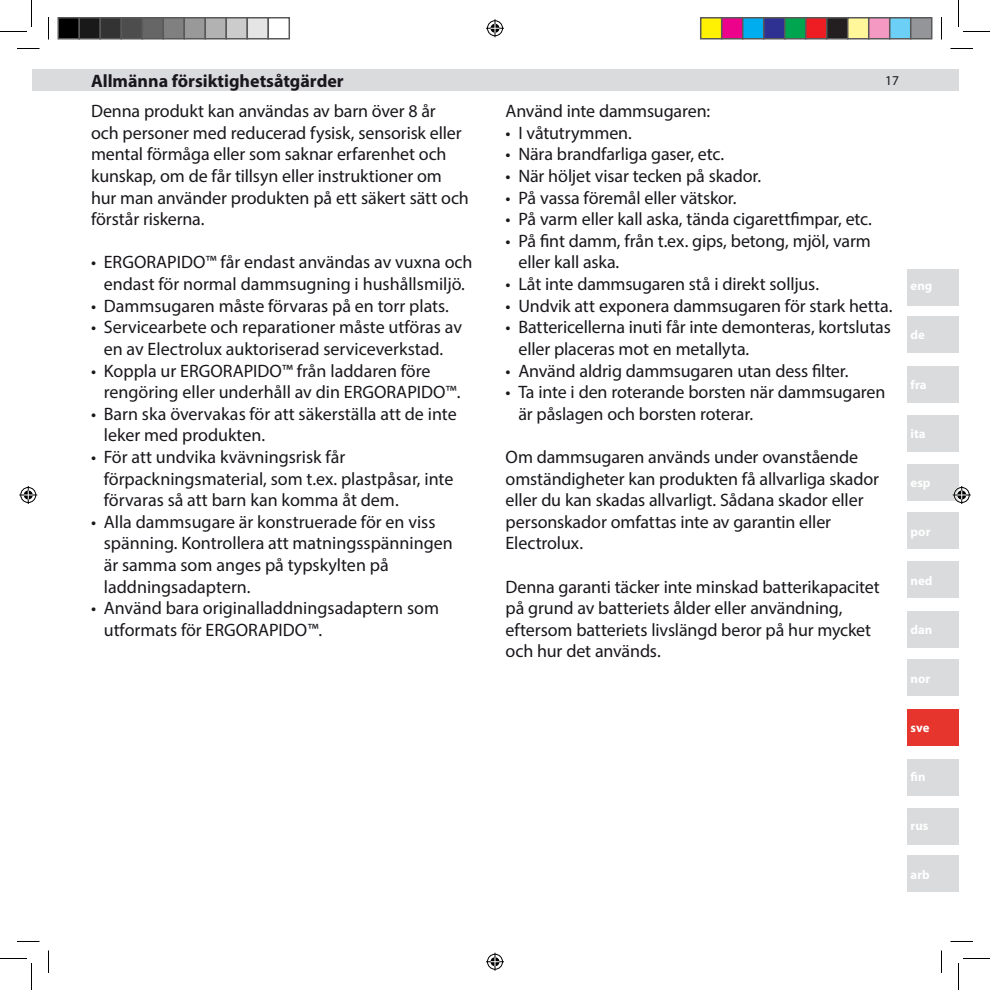
<style>
.page{position:relative;width:990px;height:990px;background:#fff}
.page>*{position:absolute;margin:0;border:0;box-sizing:border-box;transform-origin:0 0}
.t1{font:18px/21.6px "Myriad Pro";letter-spacing:-.005em;color:#1a171c}
.t2{font:700 18px "Myriad Pro";color:#1a171c}
.t3{font:13.5px "Myriad Pro";color:#1a171c}
.t4{font:700 12.75px "Myriad Pro";color:#fff}
</style>
<div class="page">
<div style="left:32px;top:70px;width:926px;height:21px;background:#dadbdc"></div>
<div style="left:907px;top:611px;width:51px;height:37px;background:#dadbdc"></div>
<div style="left:907px;top:808px;width:51px;height:36px;background:#dadbdc"></div>
<div style="left:907px;top:855px;width:51px;height:37px;background:#dadbdc"></div>
<div style="left:907px;top:561px;width:51px;height:37px;background:#dadbdc"></div>
<div style="left:907px;top:759px;width:51px;height:37px;background:#dadbdc"></div>
<div style="left:907px;top:512px;width:51px;height:37px;background:#dadbdc"></div>
<div style="left:907px;top:709px;width:51px;height:37px;background:#e5352c"></div>
<div style="left:907px;top:464px;width:51px;height:36px;background:#dadbdc"></div>
<div style="left:907px;top:659px;width:51px;height:37px;background:#dadbdc"></div>
<div style="left:907px;top:415px;width:51px;height:37px;background:#dadbdc"></div>
<div style="left:907px;top:366px;width:51px;height:37px;background:#dadbdc"></div>
<div style="left:907px;top:317px;width:51px;height:36px;background:#dadbdc"></div>
<div style="left:907px;top:269px;width:51px;height:37px;background:#dadbdc"></div>
<svg style="left:17px;top:48px;width:23px;height:1px"></svg>
<svg style="left:950px;top:48px;width:23px;height:1px"></svg>
<svg style="left:17px;top:941px;width:23px;height:1px"></svg>
<svg style="left:950px;top:941px;width:23px;height:1px"></svg>
<svg style="left:48px;top:17px;width:1px;height:23px"></svg>
<svg style="left:48px;top:950px;width:1px;height:23px"></svg>
<svg style="left:941px;top:17px;width:1px;height:23px"></svg>
<svg style="left:941px;top:950px;width:1px;height:23px"></svg>
<svg style="left:0;top:0;width:32px;height:32px"></svg>
<svg style="left:0;top:958px;width:32px;height:32px"></svg>
<svg style="left:958px;top:0;width:32px;height:32px"></svg>
<svg style="left:958px;top:958px;width:32px;height:32px"></svg>
<svg style="left:486px;top:19px;width:18px;height:18px"></svg>
<svg style="left:486px;top:953px;width:18px;height:18px"></svg>
<svg style="left:19px;top:486px;width:18px;height:18px"></svg>
<svg style="left:953px;top:486px;width:18px;height:18px"></svg>
<div style="left:58px;top:18px;width:21px;height:21px;background:#000"></div>
<div style="left:58px;top:17px;width:22px;height:23px;border:2px solid #595959"></div>
<div style="left:79px;top:18px;width:21px;height:21px;background:#191919"></div>
<div style="left:79px;top:17px;width:22px;height:23px;border:2px solid #595959"></div>
<div style="left:100px;top:18px;width:21px;height:21px;background:#333"></div>
<div style="left:100px;top:17px;width:22px;height:23px;border:2px solid #595959"></div>
<div style="left:121px;top:18px;width:21px;height:21px;background:#4d4d4d"></div>
<div style="left:121px;top:17px;width:22px;height:23px;border:2px solid #595959"></div>
<div style="left:142px;top:18px;width:21px;height:21px;background:#666"></div>
<div style="left:142px;top:17px;width:22px;height:23px;border:2px solid #595959"></div>
<div style="left:163px;top:18px;width:21px;height:21px;background:#808080"></div>
<div style="left:163px;top:17px;width:22px;height:23px;border:2px solid #595959"></div>
<div style="left:184px;top:18px;width:21px;height:21px;background:#999"></div>
<div style="left:184px;top:17px;width:22px;height:23px;border:2px solid #595959"></div>
<div style="left:205px;top:18px;width:21px;height:21px;background:#b2b2b2"></div>
<div style="left:205px;top:17px;width:22px;height:23px;border:2px solid #595959"></div>
<div style="left:226px;top:18px;width:21px;height:21px;background:#ccc"></div>
<div style="left:226px;top:17px;width:22px;height:23px;border:2px solid #595959"></div>
<div style="left:247px;top:18px;width:21px;height:21px;background:#e5e5e5"></div>
<div style="left:247px;top:17px;width:22px;height:23px;border:2px solid #595959"></div>
<div style="left:268px;top:17px;width:22px;height:23px;border:2px solid #595959"></div>
<div style="left:701px;top:18px;width:21px;height:21px;background:#fff101"></div>
<div style="left:700px;top:17px;width:22px;height:23px;border:2px solid #595959"></div>
<div style="left:722px;top:18px;width:21px;height:21px;background:#ed028c"></div>
<div style="left:721px;top:17px;width:22px;height:23px;border:2px solid #595959"></div>
<div style="left:743px;top:18px;width:21px;height:21px;background:#00aeef"></div>
<div style="left:742px;top:17px;width:22px;height:23px;border:2px solid #595959"></div>
<div style="left:764px;top:18px;width:21px;height:21px;background:#2e3092"></div>
<div style="left:763px;top:17px;width:22px;height:23px;border:2px solid #595959"></div>
<div style="left:785px;top:18px;width:21px;height:21px;background:#00a54f"></div>
<div style="left:784px;top:17px;width:22px;height:23px;border:2px solid #595959"></div>
<div style="left:806px;top:18px;width:21px;height:21px;background:#ee1d23"></div>
<div style="left:805px;top:17px;width:22px;height:23px;border:2px solid #595959"></div>
<div style="left:827px;top:18px;width:21px;height:21px;background:#231f20"></div>
<div style="left:826px;top:17px;width:22px;height:23px;border:2px solid #595959"></div>
<div style="left:848px;top:18px;width:21px;height:21px;background:#fff79a"></div>
<div style="left:847px;top:17px;width:22px;height:23px;border:2px solid #595959"></div>
<div style="left:869px;top:18px;width:21px;height:21px;background:#f499c2"></div>
<div style="left:868px;top:17px;width:22px;height:23px;border:2px solid #595959"></div>
<div style="left:890px;top:18px;width:21px;height:21px;background:#6bcff6"></div>
<div style="left:889px;top:17px;width:22px;height:23px;border:2px solid #595959"></div>
<div style="left:911px;top:18px;width:21px;height:21px;background:#939598"></div>
<div style="left:910px;top:17px;width:22px;height:23px;border:2px solid #595959"></div>
<p class="t2" style="left:91px;top:71px;width:254px">Allmänna försiktighetsåtgärder</p>
<p class="t1" style="left:91px;top:101px;width:379px">Denna produkt kan användas av barn över 8 år<br>och personer med reducerad fysisk, sensorisk eller mental förmåga eller som saknar erfarenhet och kunskap, om de får tillsyn eller instruktioner om hur man använder produkten på ett säkert sätt och förstår riskerna.</p>
<p class="t1" style="left:91px;top:251px;width:383px;text-align:center">• ERGORAPIDO™ får endast användas av vuxna och endast för normal dammsugning i hushållsmiljö.</p>
<p class="t1" style="left:91px;top:295px;width:359px">• Dammsugaren måste förvaras på en torr plats.</p>
<p class="t1" style="left:91px;top:316px;width:372px;text-align:center">• Servicearbete och reparationer måste utföras av en av Electrolux auktoriserad serviceverkstad.</p>
<p class="t1" style="left:104px;top:359px;width:358px;text-indent:-13px">• Koppla ur ERGORAPIDO™ från laddaren före rengöring eller underhåll av din ERGORAPIDO™.</p>
<p class="t1" style="left:104px;top:403px;width:354px;text-indent:-13px">• Barn ska övervakas för att säkerställa att de inte leker med produkten.</p>
<p class="t1" style="left:104px;top:446px;width:351px;text-indent:-13px">• För att undvika kvävningsrisk får förpackningsmaterial, som t.ex. plastpåsar, inte förvaras så att barn kan komma åt dem.</p>
<p class="t1" style="left:104px;top:511px;width:351px;text-indent:-13px">• Alla dammsugare är konstruerade för en viss spänning. Kontrollera att matningsspänningen är samma som anges på typskylten på laddningsadaptern.</p>
<p class="t1" style="left:104px;top:597px;width:337px;text-indent:-13px">• Använd bara originalladdningsadaptern som utformats för ERGORAPIDO™.</p>
<p class="t3" style="left:885px;top:74px;width:15px">17</p>
<p class="t1" style="left:506px;top:101px;width:206px">Använd inte dammsugaren:</p>
<p class="t1" style="left:506px;top:122px;width:128px">• I våtutrymmen.</p>
<p class="t1" style="left:506px;top:143px;width:220px">• Nära brandfarliga gaser, etc.</p>
<p class="t1" style="left:506px;top:165px;width:257px">• När höljet visar tecken på skador.</p>
<p class="t1" style="left:506px;top:187px;width:232px">• På vassa föremål eller vätskor.</p>
<p class="t1" style="left:506px;top:208px;width:368px">• På varm eller kall aska, tända cigarettfimpar, etc.</p>
<p class="t1" style="left:518px;top:230px;width:354px;text-indent:-13px">• På fint damm, från t.ex. gips, betong, mjöl, varm eller kall aska.</p>
<p class="t1" style="left:506px;top:273px;width:315px">• Låt inte dammsugaren stå i direkt solljus.</p>
<p class="t1" style="left:506px;top:295px;width:388px">• Undvik att exponera dammsugaren för stark hetta.</p>
<p class="t1" style="left:518px;top:316px;width:374px;text-indent:-13px">• Battericellerna inuti får inte demonteras, kortslutas eller placeras mot en metallyta.</p>
<p class="t1" style="left:506px;top:359px;width:344px">• Använd aldrig dammsugaren utan dess filter.</p>
<p class="t1" style="left:518px;top:381px;width:369px;text-indent:-13px">• Ta inte i den roterande borsten när dammsugaren är påslagen och borsten roterar.</p>
<p class="t1" style="left:506px;top:447px;width:375px">Om dammsugaren används under ovanstående omständigheter kan produkten få allvarliga skador eller du kan skadas allvarligt. Sådana skador eller personskador omfattas inte av garantin eller Electrolux.</p>
<p class="t1" style="left:506px;top:576px;width:376px">Denna garanti täcker inte minskad batterikapacitet på grund av batteriets ålder eller användning, eftersom batteriets livslängd beror på hur mycket och hur det används.</p>
<p class="t4" style="left:911px;top:279px;width:23px">eng</p>
<p class="t4" style="left:911px;top:328px;width:16px">de</p>
<p class="t4" style="left:911px;top:377px;width:17px">fra</p>
<p class="t4" style="left:911px;top:426px;width:16px">ita</p>
<p class="t4" style="left:911px;top:475px;width:21px">esp</p>
<p class="t4" style="left:911px;top:524px;width:21px">por</p>
<p class="t4" style="left:911px;top:573px;width:23px">ned</p>
<p class="t4" style="left:911px;top:622px;width:23px">dan</p>
<p class="t4" style="left:911px;top:671px;width:21px">nor</p>
<p class="t4" style="left:911px;top:721px;width:20px">sve</p>
<p class="t4" style="left:911px;top:770px;width:16px">fin</p>
<p class="t4" style="left:911px;top:819px;width:19px">rus</p>
<p class="t4" style="left:911px;top:868px;width:21px">arb</p>
</div>
